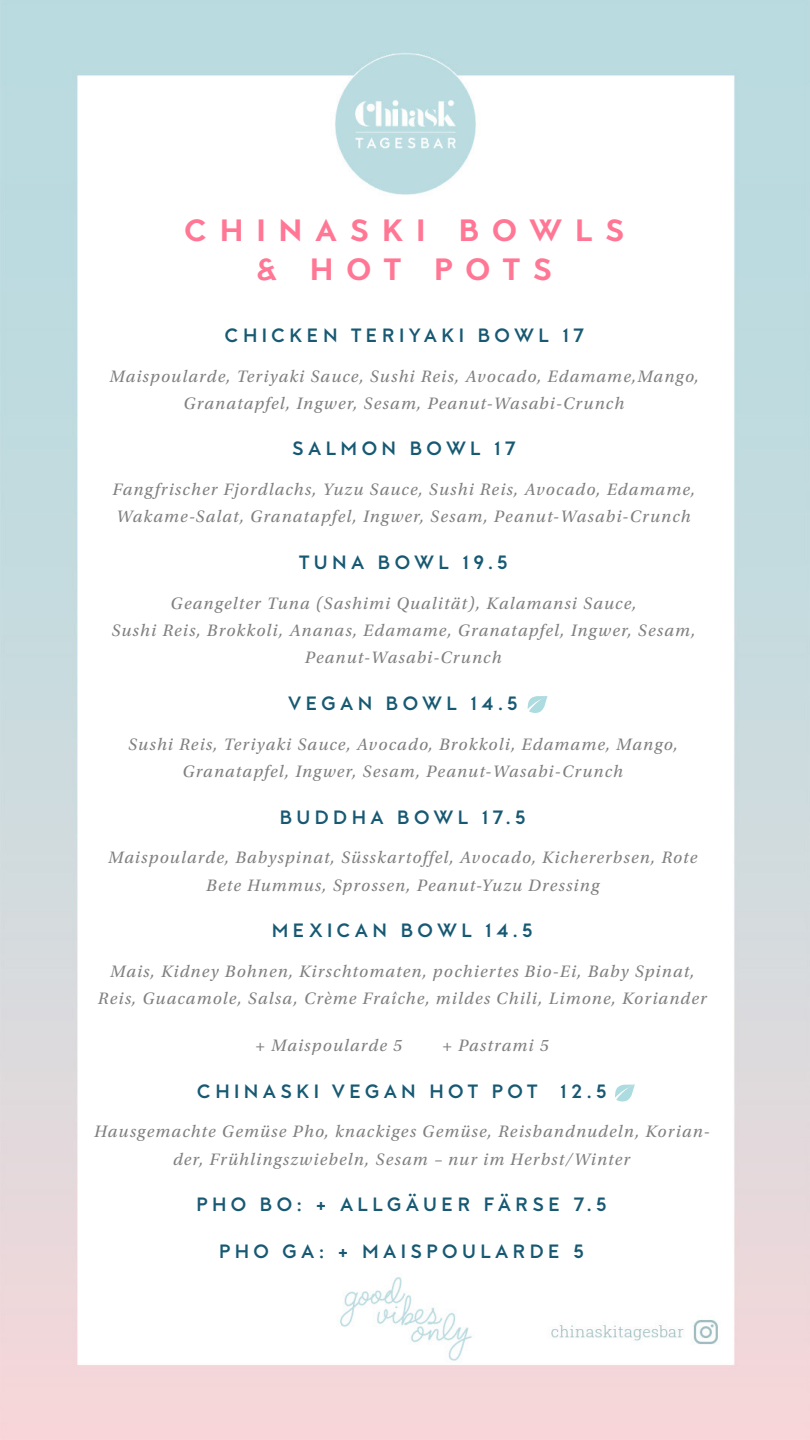
<style>
.page{position:relative;width:810px;height:1440px;background:#fff}
.page>*{position:absolute;margin:0;border:0;box-sizing:border-box;transform-origin:0 0}
.Menu_Item_Descriptio{font:900 31.05px "MTT Milano";letter-spacing:.41em;color:#ff7794}
.Menu_Item_Descriptio-2{font:700 19.35px "MTT Milano";letter-spacing:.225em;color:#175973}
.Menu_Item_Descriptio-3{font:italic 17.48px/27.2px "Utopia Std";letter-spacing:.07em;color:#7e7f7e;text-align:center}
</style>
<div class="page">
<img style="left:0;top:0;width:810px;height:1440px">
<svg style="left:615px;top:1083px;width:20px;height:20px"></svg>
<svg style="left:528px;top:694px;width:20px;height:20px"></svg>
<p class="Menu_Item_Descriptio" style="left:184px;top:212px;width:442px">CHINASKI BOWLS</p>
<p class="Menu_Item_Descriptio" style="left:256px;top:251px;width:298px">&amp; HOT POTS</p>
<p class="Menu_Item_Descriptio-2" style="left:225px;top:324px;width:360px">CHICKEN TERIYAKI BOWL 17</p>
<p class="Menu_Item_Descriptio-3" style="left:109px;top:363px;width:591px">Maispoularde, Teriyaki Sauce, Sushi Reis, Avocado, Edamame,Mango,<br>Granatapfel, Ingwer, Sesam, Peanut-Wasabi-Crunch</p>
<p class="Menu_Item_Descriptio-2" style="left:292px;top:438px;width:225px">SALMON BOWL 17</p>
<p class="Menu_Item_Descriptio-3" style="left:113px;top:476px;width:584px;text-align:left">Fangfrischer Fjordlachs, Yuzu Sauce, Sushi Reis, Avocado, Edamame,<br>Wakame-Salat, Granatapfel, Ingwer, Sesam, Peanut-Wasabi-Crunch</p>
<p class="Menu_Item_Descriptio-2" style="left:299px;top:551px;width:210px">TUNA BOWL 19.5</p>
<p class="Menu_Item_Descriptio-3" style="left:112px;top:590px;width:585px">Geangelter Tuna (Sashimi Qualität), Kalamansi Sauce,<br>Sushi Reis, Brokkoli, Ananas, Edamame, Granatapfel, Ingwer, Sesam,<br>Peanut-Wasabi-Crunch</p>
<p class="Menu_Item_Descriptio-2" style="left:288px;top:692px;width:231px">VEGAN BOWL 14.5</p>
<p class="Menu_Item_Descriptio-3" style="left:128px;top:731px;width:551px">Sushi Reis, Teriyaki Sauce, Avocado, Brokkoli, Edamame, Mango,<br>Granatapfel, Ingwer, Sesam, Peanut-Wasabi-Crunch</p>
<p class="Menu_Item_Descriptio-2" style="left:280px;top:806px;width:248px">BUDDHA BOWL 17.5</p>
<p class="Menu_Item_Descriptio-3" style="left:108px;top:845px;width:591px">Maispoularde, Babyspinat, Süsskartoffel, Avocado, Kichererbsen, Rote<br>Bete Hummus, Sprossen, Peanut-Yuzu Dressing</p>
<p class="Menu_Item_Descriptio-2" style="left:272px;top:919px;width:262px">MEXICAN BOWL 14.5</p>
<p class="Menu_Item_Descriptio-3" style="left:98px;top:958px;width:610px">Mais, Kidney Bohnen, Kirschtomaten, pochiertes Bio-Ei, Baby Spinat,<br>Reis, Guacamole, Salsa, Crème Fraîche, mildes Chili, Limone, Koriander</p>
<p class="Menu_Item_Descriptio-3" style="left:256px;top:1032px;width:148px">+ Maispoularde 5</p>
<p class="Menu_Item_Descriptio-3" style="left:442px;top:1032px;width:107px">+ Pastrami 5</p>
<p class="Menu_Item_Descriptio-2" style="left:197px;top:1080px;width:411px">CHINASKI VEGAN HOT POT 12.5</p>
<p class="Menu_Item_Descriptio-3" style="left:94px;top:1119px;width:617px">Hausgemachte Gemüse Pho, knackiges Gemüse, Reisbandnudeln, Korian&shy;der, Frühlingszwiebeln, Sesam – nur im Herbst/Winter</p>
<p class="Menu_Item_Descriptio-2" style="left:197px;top:1193px;width:412px">PHO BO: + ALLGÄUER FÄRSE 7.5</p>
<p class="Menu_Item_Descriptio-2" style="left:219px;top:1240px;width:366px">PHO GA: + MAISPOULARDE 5</p>
</div>
